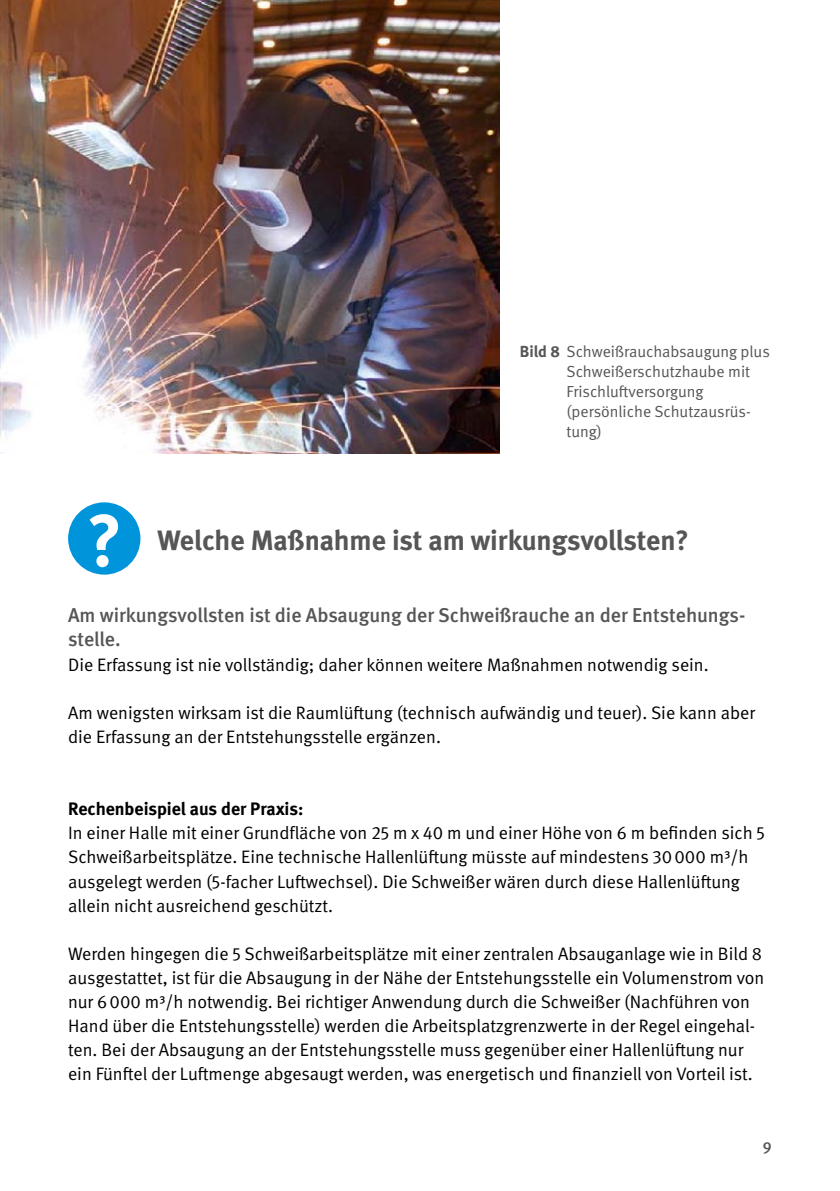
<style>
.page{position:relative;width:840px;height:1191px;background:#fff}
.page>*{position:absolute;margin:0;border:0;box-sizing:border-box;transform-origin:0 0}
.t1{font:700 74px "DGUV Meta";color:#fff}
.t2{font:700 28px "DGUV Meta";letter-spacing:-.005em;color:#565656}
.t3{font:500 20px/24px "DGUV Meta";color:#565656}
.t4{font:18px/24.2px "DGUV Meta";color:#000}
.t5{font:700 18px "DGUV Meta";color:#000}
.t6{font:16px/20px "DGUV Meta";color:#565656}
.t7{font:500 16px "DGUV Meta";color:#565656}
.s1{font-weight:700}
</style>
<div class="page">
<div style="left:68px;top:502px;width:72px;height:72px;background:#0095db;border-radius:50%"></div>
<img style="left:0;top:0;width:499px;height:454px">
<h1 class="t1" style="left:87px;top:496px;width:37px">?</h1>
<p class="t6" style="left:566px;top:342px;width:205px;text-indent:-47px"><span class="s1">Bild 8</span> Schweißrauchabsaugung plus<br>Schweißerschutzhaube mit<br>Frischluftversorgung (persönliche Schutzausrüs&shy;tung)</p>
<h2 class="t2" style="left:157px;top:524px;width:532px">Welche Maßnahme ist am wirkungsvollsten?</h2>
<p class="t3" style="left:68px;top:604px;width:678px">Am wirkungsvollsten ist die Absaugung der Schweißrauche an der Entstehungs&shy;stelle.</p>
<p class="t4" style="left:68px;top:652px;width:641px">Die Erfassung ist nie vollständig; daher können weitere Maßnahmen notwendig sein.</p>
<p class="t4" style="left:68px;top:701px;width:688px">Am wenigsten wirksam ist die Raumlüftung (technisch aufwändig und teuer). Sie kann aber die Erfassung an der Entstehungsstelle ergänzen.</p>
<p class="t5" style="left:68px;top:798px;width:237px">Rechenbeispiel aus der Praxis:</p>
<p class="t4" style="left:68px;top:821px;width:698px">In einer Halle mit einer Grundfläche von 25 m x 40 m und einer Höhe von 6 m befinden sich 5<br>Schweißarbeitsplätze. Eine technische Hallenlüftung müsste auf mindestens 30000 m³/h ausgelegt werden (5-facher Luftwechsel). Die Schweißer wären durch diese Hallenlüftung allein nicht ausreichend geschützt.</p>
<p class="t4" style="left:68px;top:942px;width:697px">Werden hingegen die 5 Schweißarbeitsplätze mit einer zentralen Absauganlage wie in Bild 8 ausgestattet, ist für die Absaugung in der Nähe der Entstehungsstelle ein Volumenstrom von nur 6000 m³/h notwendig. Bei richtiger Anwendung durch die Schweißer (Nachführen von Hand über die Entstehungsstelle) werden die Arbeitsplatzgrenzwerte in der Regel eingehal&shy;ten. Bei der Absaugung an der Entstehungsstelle muss gegenüber einer Hallenlüftung nur ein Fünftel der Luftmenge abgesaugt werden, was energetisch und finanziell von Vorteil ist.</p>
<p class="t7" style="left:762px;top:1137px;width:10px">9</p>
</div>
